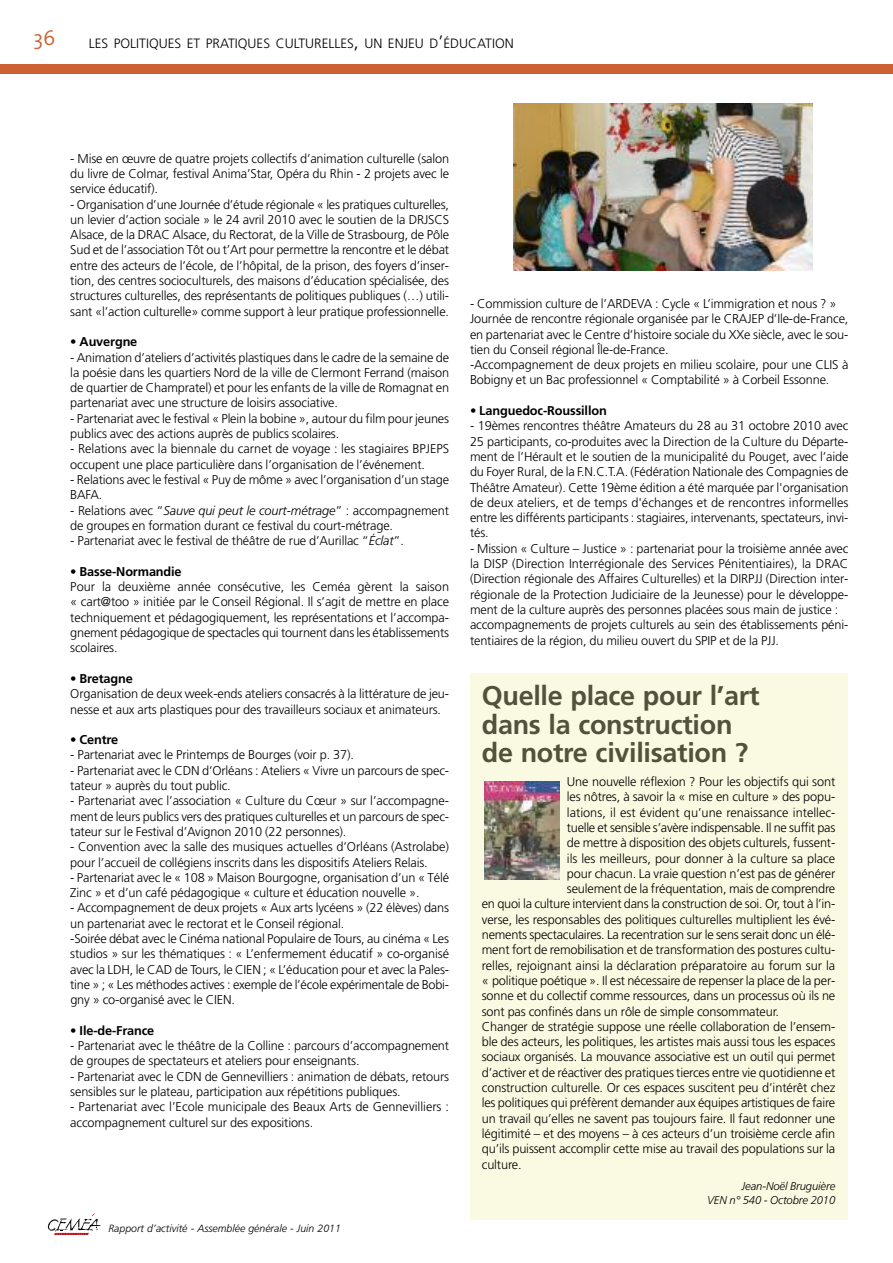
<style>
.page{position:relative;width:893px;height:1263px;background:#fff}
.page>*{position:absolute;margin:0;border:0;box-sizing:border-box;transform-origin:0 0}
.t1{font:700 27px/28.5px "Frutiger";letter-spacing:-.01em;color:#52513c}
.t2{font:300 21px "The Mix";color:#ce6131}
.t3{font:300 13.5px "Frutiger";color:#000}
.t4{font:300 12.75px/15.3px "Frutiger";letter-spacing:-.01em;color:#000}
.t5{font:700 12.75px "Frutiger";letter-spacing:-.01em;color:#000}
.t6{font:italic 300 11.25px/13.5px "Frutiger";letter-spacing:-.01em;color:#000;text-align:right}
.t7{font:italic 300 10.5px "Frutiger";color:#000}
.s1{font-size:18px}
.s2{font-weight:300}
.s3{font-style:italic}
.s4{font-weight:700}
</style>
<div class="page">
<div style="left:0;top:65px;width:892px;height:9px;background:#ce6131"></div>
<svg style="left:48px;top:1213px;width:53px;height:21px"></svg>
<div style="left:470px;top:673px;width:377px;height:546px;background:#fafae2"></div>
<img style="left:484px;top:781px;width:75px;height:99px">
<img style="left:513px;top:103px;width:299px;height:168px">
<h2 class="t2" style="left:34px;top:21px;width:23px">36</h2>
<p class="t3" style="left:89px;top:35px;width:426px">LES POLITIQUES ET PRATIQUES CULTURELLES<span class="s1">,</span> UN ENJEU D<span class="s1">’</span>ÉDUCATION</p>
<p class="t4" style="left:70px;top:151px;width:380px;text-align:justify">- Mise en œuvre de quatre projets collectifs d’animation culturelle (salon du livre de Colmar, festival Anima’Star, Opéra du Rhin - 2 projets avec le service éducatif).</p>
<p class="t4" style="left:70px;top:196px;width:380px;text-align:justify">- Organisation d’une Journée d’étude régionale « les pratiques culturelles, un levier d’action sociale » le 24 avril 2010 avec le soutien de la DRJSCS Alsace, de la DRAC Alsace, du Rectorat, de la Ville de Strasbourg, de Pôle Sud et de l’association Tôt ou t’Art pour permettre la rencontre et le débat entre des acteurs de l’école, de l’hôpital, de la prison, des foyers d’inser&shy;tion, des centres socioculturels, des maisons d’éducation spécialisée, des structures culturelles, des représentants de politiques publiques (…) utili&shy;sant «l’action culturelle» comme support à leur pratique professionnelle.</p>
<p class="t5" style="left:70px;top:334px;width:69px"><span class="s2">•</span> Auvergne</p>
<p class="t4" style="left:70px;top:349px;width:380px;text-align:justify">- Animation d’ateliers d’activités plastiques dans le cadre de la semaine de la poésie dans les quartiers Nord de la ville de Clermont Ferrand (maison de quartier de Champratel) et pour les enfants de la ville de Romagnat en partenariat avec une structure de loisirs associative.</p>
<p class="t4" style="left:70px;top:411px;width:380px">- Partenariat avec le festival « Plein la bobine », autour du film pour jeunes publics avec des actions auprès de publics scolaires.</p>
<p class="t4" style="left:70px;top:441px;width:380px">- Relations avec la biennale du carnet de voyage : les stagiaires BPJEPS occupent une place particulière dans l’organisation de l’événement.</p>
<p class="t4" style="left:70px;top:472px;width:380px">- Relations avec le festival « Puy de môme » avec l’organisation d’un stage<br>BAFA.</p>
<p class="t4" style="left:70px;top:502px;width:380px">- Relations avec “<span class="s3">Sauve qui peut le court-métrage</span>” : accompagnement de groupes en formation durant ce festival du court-métrage.</p>
<p class="t4" style="left:70px;top:533px;width:335px">- Partenariat avec le festival de théâtre de rue d’Aurillac “<span class="s3">Éclat</span>”.</p>
<p class="t4" style="left:70px;top:564px;width:380px">• <span class="s4">Basse-Normandie<br></span>Pour la deuxième année consécutive, les Ceméa gèrent la saison « cart@too » initiée par le Conseil Régional. Il s’agit de mettre en place techniquement et pédagogiquement, les représentations et l’accompa&shy;gnement pédagogique de spectacles qui tournent dans les établissements scolaires.</p>
<p class="t4" style="left:70px;top:671px;width:380px">• <span class="s4">Bretagne<br></span>Organisation de deux week-ends ateliers consacrés à la littérature de jeu&shy;nesse et aux arts plastiques pour des travailleurs sociaux et animateurs.</p>
<p class="t5" style="left:70px;top:732px;width:50px"><span class="s2">•</span> Centre</p>
<p class="t4" style="left:70px;top:747px;width:285px">- Partenariat avec le Printemps de Bourges (voir p. 37).</p>
<p class="t4" style="left:70px;top:763px;width:380px">- Partenariat avec le CDN d’Orléans : Ateliers « Vivre un parcours de spec&shy;tateur » auprès du tout public.</p>
<p class="t4" style="left:70px;top:793px;width:380px;text-align:justify">- Partenariat avec l’association « Culture du Cœur » sur l’accompagne&shy;ment de leurs publics vers des pratiques culturelles et un parcours de spec&shy;tateur sur le Festival d’Avignon 2010 (22 personnes).</p>
<p class="t4" style="left:70px;top:839px;width:380px">- Convention avec la salle des musiques actuelles d’Orléans (Astrolabe) pour l’accueil de collégiens inscrits dans les dispositifs Ateliers Relais.</p>
<p class="t4" style="left:70px;top:870px;width:380px">- Partenariat avec le « 108 » Maison Bourgogne, organisation d’un « Télé<br>Zinc » et d’un café pédagogique « culture et éducation nouvelle ».</p>
<p class="t4" style="left:70px;top:900px;width:380px">- Accompagnement de deux projets « Aux arts lycéens » (22 élèves) dans un partenariat avec le rectorat et le Conseil régional.<br>-Soirée débat avec le Cinéma national Populaire de Tours, au cinéma « Les studios » sur les thématiques : « L’enfermement éducatif » co-organisé avec la LDH, le CAD de Tours, le CIEN ; « L’éducation pour et avec la Pales&shy;tine » ; « Les méthodes actives : exemple de l’école expérimentale de Bobi&shy;gny » co-organisé avec le CIEN.</p>
<p class="t5" style="left:70px;top:1023px;width:86px"><span class="s2">•</span> Ile-de-France</p>
<p class="t4" style="left:70px;top:1038px;width:380px">- Partenariat avec le théâtre de la Colline : parcours d’accompagnement de groupes de spectateurs et ateliers pour enseignants.</p>
<p class="t4" style="left:70px;top:1069px;width:380px">- Partenariat avec le CDN de Gennevilliers : animation de débats, retours sensibles sur le plateau, participation aux répétitions publiques.</p>
<p class="t4" style="left:70px;top:1099px;width:380px">- Partenariat avec l’Ecole municipale des Beaux Arts de Gennevilliers : accompagnement culturel sur des expositions.</p>
<p class="t7" style="left:108px;top:1223px;width:234px">Rapport d’activité - Assemblée générale - Juin 2011</p>
<p class="t4" style="left:470px;top:296px;width:380px">- Commission culture de l’ARDEVA : Cycle « L’immigration et nous ? » Journée de rencontre régionale organisée par le CRAJEP d’Ile-de-France, en partenariat avec le Centre d’histoire sociale du XXe siècle, avec le sou&shy;tien du Conseil régional Île-de-France.<br>-Accompagnement de deux projets en milieu scolaire, pour une CLIS à Bobigny et un Bac professionnel « Comptabilité » à Corbeil Essonne.</p>
<p class="t5" style="left:470px;top:403px;width:138px"><span class="s2">•</span> Languedoc-Roussillon</p>
<p class="t4" style="left:470px;top:418px;width:380px;text-align:justify">- 19èmes rencontres théâtre Amateurs du 28 au 31 octobre 2010 avec 25 participants, co-produites avec la Direction de la Culture du Départe&shy;ment de l’Hérault et le soutien de la municipalité du Pouget, avec l’aide du Foyer Rural, de la F.N.C.T.A. (Fédération Nationale des Compagnies de Théâtre Amateur). Cette 19ème édition a été marquée par l'organisation de deux ateliers, et de temps d'échanges et de rencontres informelles entre les différents participants : stagiaires, intervenants, spectateurs, invi&shy;tés.</p>
<p class="t4" style="left:470px;top:541px;width:380px">- Mission « Culture – Justice » : partenariat pour la troisième année avec la DISP (Direction Interrégionale des Services Pénitentiaires), la DRAC (Direction régionale des Affaires Culturelles) et la DIRPJJ (Direction inter&shy;régionale de la Protection Judiciaire de la Jeunesse) pour le développe&shy;ment de la culture auprès des personnes placées sous main de justice : accompagnements de projets culturels au sein des établissements péni&shy;tentiaires de la région, du milieu ouvert du SPIP et de la PJJ.</p>
<h1 class="t1" style="left:482px;top:681px;width:279px">Quelle place pour l’art dans la construction de notre civilisation ?</h1>
<p class="t4" style="left:567px;top:774px;width:270px">Une nouvelle réflexion ? Pour les objectifs qui sont</p>
<p class="t4" style="left:567px;top:789px;width:270px">les nôtres, à savoir la « mise en culture » des popu-</p>
<p class="t4" style="left:567px;top:804px;width:270px">lations, il est évident qu’une renaissance intellec-</p>
<p class="t4" style="left:567px;top:820px;width:270px">tuelle et sensible s’avère indispensable. Il ne suffit pas</p>
<p class="t4" style="left:567px;top:835px;width:270px">de mettre à disposition des objets culturels, fussent-</p>
<p class="t4" style="left:567px;top:850px;width:270px">ils les meilleurs, pour donner à la culture sa place</p>
<p class="t4" style="left:567px;top:866px;width:270px">pour chacun. La vraie question n’est pas de générer</p>
<p class="t4" style="left:567px;top:881px;width:270px">seulement de la fréquentation, mais de comprendre</p>
<p class="t4" style="left:482px;top:896px;width:355px">en quoi la culture intervient dans la construction de soi. Or, tout à l’in-</p>
<p class="t4" style="left:482px;top:912px;width:355px">verse, les responsables des politiques culturelles multiplient les évé-</p>
<p class="t4" style="left:482px;top:927px;width:355px">nements spectaculaires. La recentration sur le sens serait donc un élé-</p>
<p class="t4" style="left:482px;top:942px;width:355px">ment fort de remobilisation et de transformation des postures cultu-</p>
<p class="t4" style="left:482px;top:957px;width:355px">relles, rejoignant ainsi la déclaration préparatoire au forum sur la</p>
<p class="t4" style="left:482px;top:973px;width:355px">« politique poétique ». Il est nécessaire de repenser la place de la per-</p>
<p class="t4" style="left:482px;top:988px;width:355px">sonne et du collectif comme ressources, dans un processus où ils ne</p>
<p class="t4" style="left:482px;top:1003px;width:299px">sont pas confinés dans un rôle de simple consommateur.</p>
<p class="t4" style="left:482px;top:1019px;width:355px">Changer de stratégie suppose une réelle collaboration de l’ensem-</p>
<p class="t4" style="left:482px;top:1034px;width:355px">ble des acteurs, les politiques, les artistes mais aussi tous les espaces</p>
<p class="t4" style="left:482px;top:1049px;width:355px">sociaux organisés. La mouvance associative est un outil qui permet</p>
<p class="t4" style="left:482px;top:1065px;width:355px">d’activer et de réactiver des pratiques tierces entre vie quotidienne et</p>
<p class="t4" style="left:482px;top:1080px;width:355px">construction culturelle. Or ces espaces suscitent peu d’intérêt chez</p>
<p class="t4" style="left:482px;top:1095px;width:355px">les politiques qui préfèrent demander aux équipes artistiques de faire</p>
<p class="t4" style="left:482px;top:1110px;width:355px">un travail qu’elles ne savent pas toujours faire. Il faut redonner une</p>
<p class="t4" style="left:482px;top:1126px;width:355px">légitimité – et des moyens – à ces acteurs d’un troisième cercle afin</p>
<p class="t4" style="left:482px;top:1141px;width:355px">qu’ils puissent accomplir cette mise au travail des populations sur la</p>
<p class="t4" style="left:482px;top:1156px;width:41px">culture.</p>
<p class="t6" style="left:707px;top:1180px;width:130px">Jean-Noël Bruguière<br>VEN n° 540 - Octobre 2010</p>
</div>
